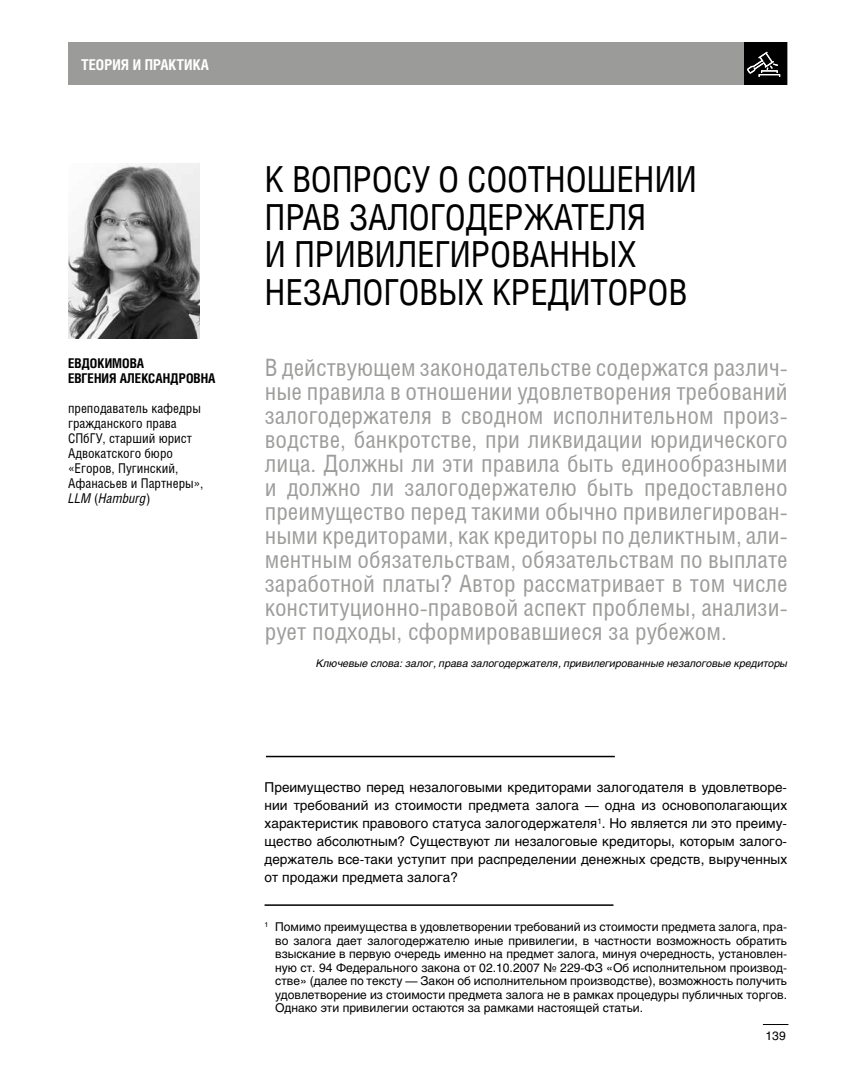
<style>
.page{position:relative;width:851px;height:1089px;background:#fff}
.page>*{position:absolute;margin:0;border:0;box-sizing:border-box;transform-origin:0 0}
.t1{font:36px/37.5px "Helios Cond";letter-spacing:-.01em;color:#000}
.t2{font:24px/24px "Helios Cond";color:#9d9d9c;text-align:justify}
.t3{font:700 15px "Helios Cond";color:#fff}
.t4{font:13.5px/18px "Helios";letter-spacing:.005em;color:#000;text-align:justify}
.t5{font:13.5px/15px "Helios Cond";color:#000}
.t6{font:700 13.5px/15px "Helios Cond";color:#000}
.t7{font:12px/13.5px "Helios";color:#000;text-align:justify}
.t8{font:italic 10.5px "Helios";color:#000}
.s1{font-style:italic}
</style>
<div class="page">
<svg style="left:762px;top:1024px;width:26px;height:1px"></svg>
<hr style="left:266px;top:755px;width:348px;height:2px;background:#000">
<hr style="left:264px;top:904px;width:349px;height:1px;background:#000">
<div style="left:68px;top:42px;width:719px;height:43px;background:#9b9b9a"></div>
<div style="left:744px;top:42px;width:43px;height:43px;background:#000"></div>
<svg style="left:747px;top:52px;width:33px;height:25px"></svg>
<img style="left:68px;top:164px;width:132px;height:174px">
<p class="t3" style="left:81px;top:55px;width:129px">ТЕОРИЯ И ПРАКТИКА</p>
<p class="t6" style="left:68px;top:355px;width:149px">ЕВДОКИМОВА<br>ЕВГЕНИЯ АЛЕКСАНДРОВНА</p>
<p class="t5" style="left:68px;top:400px;width:137px">преподаватель кафедры гражданского права<br>СПбГУ, старший юрист<br>Адвокатского бюро «Егоров, Пугинский,<br>Афанасьев и Партнеры»,<br><span class="s1">LLM</span> (<span class="s1">Hamburg</span>)</p>
<h1 class="t1" style="left:264px;top:160px;width:434px">К ВОПРОСУ О СООТНОШЕНИИ<br>ПРАВ ЗАЛОГОДЕРЖАТЕЛЯ<br>И ПРИВИЛЕГИРОВАННЫХ<br>НЕЗАЛОГОВЫХ КРЕДИТОРОВ</h1>
<p class="t2" style="left:265px;top:355px;width:524px">В действующем законодательстве содержатся различ&shy;ные правила в отношении удовлетворения требований залогодержателя в сводном исполнительном произ&shy;водстве, банкротстве, при ликвидации юридического лица. Должны ли эти правила быть единообразными и должно ли залогодержателю быть предоставлено преимущество перед такими обычно привилегирован&shy;ными кредиторами, как кредиторы по деликтным, али&shy;ментным обязательствам, обязательствам по выплате заработной платы? Автор рассматривает в том числе конституционно-правовой аспект проблемы, анализи&shy;рует подходы, сформировавшиеся за рубежом.</p>
<p class="t8" style="left:316px;top:657px;width:473px">Ключевые слова: залог, права залогодержателя, привилегированные незалоговые кредиторы</p>
<p class="t4" style="left:264px;top:778px;width:524px">Преимущество перед незалоговыми кредиторами залогодателя в удовлетворе&shy;нии требований из стоимости предмета залога — одна из основополагающих характеристик правового статуса залогодержателя<sup>1</sup>. Но является ли это преиму&shy;щество абсолютным? Существуют ли незалоговые кредиторы, которым залого&shy;держатель все-таки уступит при распределении денежных средств, вырученных от продажи предмета залога?</p>
<p class="t7" style="left:275px;top:920px;width:513px;text-indent:-11px"><sup>1</sup> Помимо преимущества в удовлетворении требований из стоимости предмета залога, пра&shy;во залога дает залогодержателю иные привилегии, в частности возможность обратить взыскание в первую очередь именно на предмет залога, минуя очередность, установлен&shy;ную ст. 94 Федерального закона от 02.10.2007 № 229-ФЗ «Об исполнительном производ&shy;стве» (далее по тексту — Закон об исполнительном производстве), возможность получить удовлетворение из стоимости предмета залога не в рамках процедуры публичных торгов.<br>Однако эти привилегии остаются за рамками настоящей статьи.</p>
<p class="t7" style="left:765px;top:1028px;width:22px">139</p>
</div>
